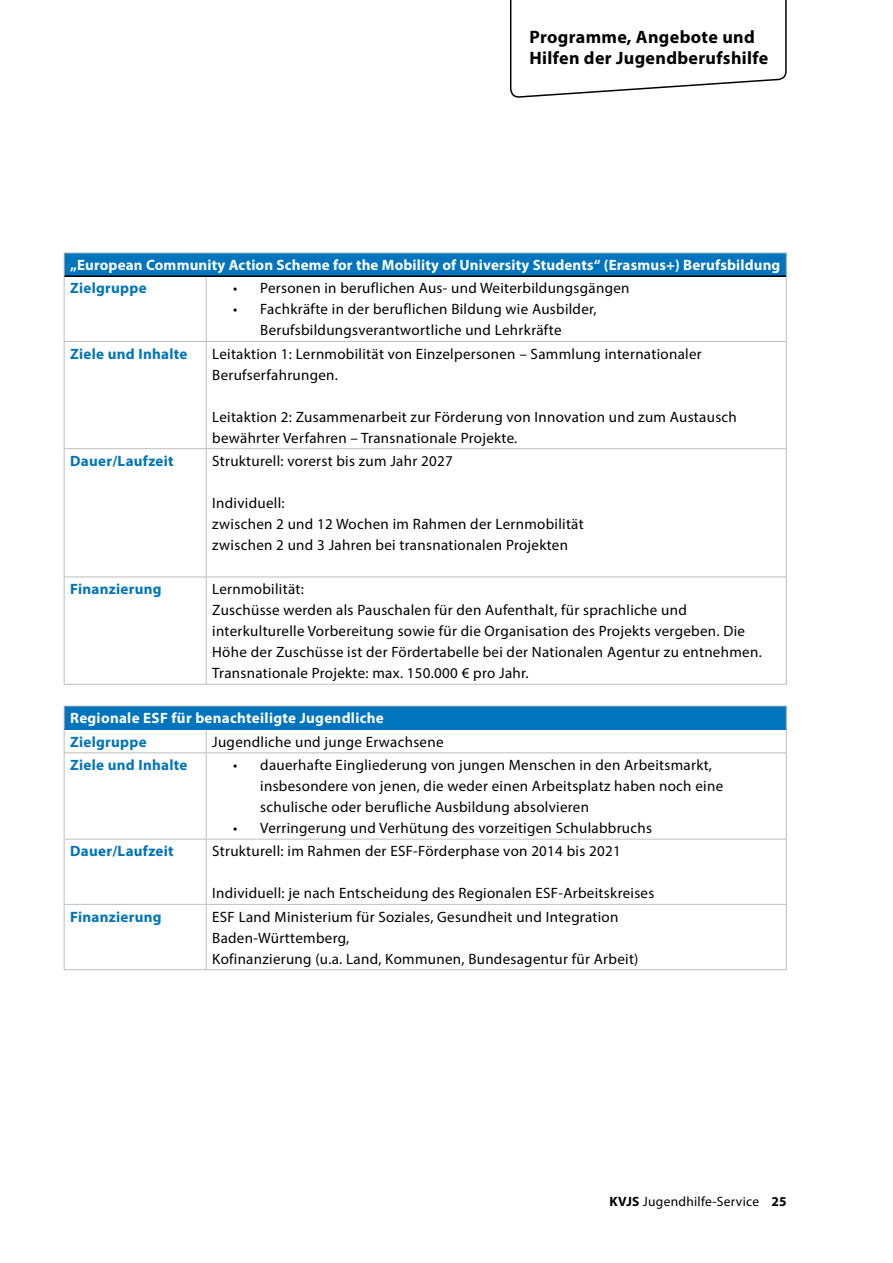
<style>
.page{position:relative;width:893px;height:1263px;background:#fff}
.page>*{position:absolute;margin:0;border:0;box-sizing:border-box;transform-origin:0 0}
.t1{font:700 18px/21px "Myriad Pro";letter-spacing:.02em;color:#000}
._5-Tabelle{font:15px/21px "Myriad Pro";letter-spacing:.02em;color:#000}
._5-Tabelle_eingerück{font:15px/21px "Myriad Pro";letter-spacing:.02em;color:#000;text-align:center}
._5-Tabelle_Kopf{font:700 15px "Myriad Pro";letter-spacing:.01em;color:#fff}
._5-Tabelle_Kopf_ws_b{font:700 15px "Myriad Pro";letter-spacing:.02em;color:#0074bc}
.t2{font:13.5px "Myriad Pro";letter-spacing:.02em;color:#000}
.s1{font-weight:700}
</style>
<div class="page">
<svg style="left:510px;top:0;width:277px;height:98px"></svg>
<div style="left:64px;top:253px;width:722px;height:23px;background:#0074bc"></div>
<hr style="left:64px;top:253px;width:142px;height:1px;background:#bfbfbf">
<svg style="left:64px;top:253px;width:1px;height:23px"></svg>
<hr style="left:206px;top:253px;width:581px;height:1px;background:#bfbfbf">
<svg style="left:786px;top:253px;width:1px;height:23px"></svg>
<hr style="left:64px;top:276px;width:1px;height:65px;background:#bfbfbf">
<hr style="left:206px;top:277px;width:1px;height:64px;background:#bfbfbf">
<hr style="left:786px;top:276px;width:1px;height:65px;background:#bfbfbf">
<hr style="left:64px;top:341px;width:142px;height:1px;background:#bfbfbf">
<hr style="left:64px;top:342px;width:1px;height:106px;background:#bfbfbf">
<hr style="left:206px;top:341px;width:581px;height:1px;background:#bfbfbf">
<hr style="left:206px;top:342px;width:1px;height:106px;background:#bfbfbf">
<hr style="left:786px;top:342px;width:1px;height:106px;background:#bfbfbf">
<hr style="left:64px;top:448px;width:142px;height:1px;background:#bfbfbf">
<hr style="left:64px;top:449px;width:1px;height:128px;background:#bfbfbf">
<hr style="left:206px;top:448px;width:581px;height:1px;background:#bfbfbf">
<hr style="left:206px;top:449px;width:1px;height:128px;background:#bfbfbf">
<hr style="left:786px;top:449px;width:1px;height:128px;background:#bfbfbf">
<hr style="left:64px;top:577px;width:142px;height:1px;background:#bfbfbf">
<hr style="left:64px;top:577px;width:1px;height:107px;background:#bfbfbf">
<hr style="left:206px;top:577px;width:581px;height:1px;background:#bfbfbf">
<hr style="left:206px;top:577px;width:1px;height:107px;background:#bfbfbf">
<hr style="left:786px;top:577px;width:1px;height:107px;background:#bfbfbf">
<hr style="left:64px;top:684px;width:142px;height:1px;background:#bfbfbf">
<hr style="left:206px;top:684px;width:581px;height:1px;background:#bfbfbf">
<hr style="left:65px;top:275px;width:141px;height:2px;background:#000">
<hr style="left:206px;top:275px;width:580px;height:2px;background:#000">
<div style="left:64px;top:706px;width:722px;height:23px;background:#0074bc"></div>
<hr style="left:64px;top:706px;width:142px;height:1px;background:#bfbfbf">
<hr style="left:206px;top:706px;width:581px;height:1px;background:#bfbfbf">
<svg style="left:64px;top:706px;width:1px;height:46px"></svg>
<svg style="left:206px;top:730px;width:1px;height:22px"></svg>
<svg style="left:786px;top:706px;width:1px;height:46px"></svg>
<hr style="left:64px;top:752px;width:142px;height:1px;background:#bfbfbf">
<hr style="left:64px;top:753px;width:1px;height:86px;background:#bfbfbf">
<hr style="left:206px;top:752px;width:581px;height:1px;background:#bfbfbf">
<hr style="left:206px;top:753px;width:1px;height:86px;background:#bfbfbf">
<hr style="left:786px;top:753px;width:1px;height:86px;background:#bfbfbf">
<hr style="left:64px;top:839px;width:142px;height:1px;background:#bfbfbf">
<hr style="left:64px;top:839px;width:1px;height:65px;background:#bfbfbf">
<hr style="left:206px;top:839px;width:581px;height:1px;background:#bfbfbf">
<hr style="left:206px;top:839px;width:1px;height:65px;background:#bfbfbf">
<hr style="left:786px;top:839px;width:1px;height:65px;background:#bfbfbf">
<hr style="left:64px;top:904px;width:142px;height:1px;background:#bfbfbf">
<hr style="left:64px;top:905px;width:1px;height:64px;background:#bfbfbf">
<hr style="left:206px;top:904px;width:581px;height:1px;background:#bfbfbf">
<hr style="left:206px;top:905px;width:1px;height:64px;background:#bfbfbf">
<hr style="left:786px;top:905px;width:1px;height:64px;background:#bfbfbf">
<hr style="left:64px;top:969px;width:142px;height:1px;background:#bfbfbf">
<hr style="left:206px;top:969px;width:581px;height:1px;background:#bfbfbf">
<hr style="left:65px;top:728px;width:141px;height:2px;background:#0074bc">
<hr style="left:206px;top:728px;width:580px;height:2px;background:#0074bc">
<p class="t1" style="left:529px;top:25px;width:240px">Programme, Angebote und<br>Hilfen der Jugendberufshilfe</p>
<p class="_5-Tabelle_Kopf" style="left:70px;top:255px;width:712px">„European Community Action Scheme for the Mobility of University Students“ (Erasmus+) Berufsbildung</p>
<p class="_5-Tabelle_Kopf_ws_b" style="left:70px;top:279px;width:78px">Zielgruppe</p>
<p class="_5-Tabelle_eingerück" style="left:233px;top:278px;width:398px">• Personen in beruflichen Aus- und Weiterbildungsgängen</p>
<p class="_5-Tabelle_eingerück" style="left:233px;top:299px;width:365px">• Fachkräfte in der beruflichen Bildung wie Ausbilder,<br>Berufsbildungsverantwortliche und Lehrkräfte</p>
<p class="_5-Tabelle_Kopf_ws_b" style="left:70px;top:344px;width:119px">Ziele und Inhalte</p>
<p class="_5-Tabelle" style="left:212px;top:343px;width:491px">Leitaktion 1: Lernmobilität von Einzelpersonen – Sammlung internationaler<br>Berufserfahrungen.</p>
<p class="_5-Tabelle" style="left:212px;top:406px;width:526px">Leitaktion 2: Zusammenarbeit zur Förderung von Innovation und zum Austausch bewährter Verfahren – Transnationale Projekte.</p>
<p class="_5-Tabelle_Kopf_ws_b" style="left:70px;top:451px;width:105px">Dauer/Laufzeit</p>
<p class="_5-Tabelle" style="left:212px;top:450px;width:242px">Strukturell: vorerst bis zum Jahr 2027</p>
<p class="_5-Tabelle" style="left:212px;top:492px;width:74px">Individuell:</p>
<p class="_5-Tabelle" style="left:212px;top:513px;width:373px">zwischen 2 und 12 Wochen im Rahmen der Lernmobilität</p>
<p class="_5-Tabelle" style="left:212px;top:534px;width:357px">zwischen 2 und 3 Jahren bei transnationalen Projekten</p>
<p class="_5-Tabelle_Kopf_ws_b" style="left:70px;top:579px;width:93px">Finanzierung</p>
<p class="_5-Tabelle" style="left:212px;top:578px;width:93px">Lernmobilität:</p>
<p class="_5-Tabelle" style="left:212px;top:599px;width:551px">Zuschüsse werden als Pauschalen für den Aufenthalt, für sprachliche und interkulturelle Vorbereitung sowie für die Organisation des Projekts vergeben. Die<br>Höhe der Zuschüsse ist der Fördertabelle bei der Nationalen Agentur zu entnehmen.</p>
<p class="_5-Tabelle" style="left:212px;top:662px;width:318px">Transnationale Projekte: max. 150.000 € pro Jahr.</p>
<p class="_5-Tabelle_Kopf" style="left:70px;top:708px;width:315px">Regionale ESF für benachteiligte Jugendliche</p>
<p class="_5-Tabelle_Kopf_ws_b" style="left:70px;top:732px;width:78px">Zielgruppe</p>
<p class="_5-Tabelle" style="left:212px;top:731px;width:233px">Jugendliche und junge Erwachsene</p>
<p class="_5-Tabelle_Kopf_ws_b" style="left:70px;top:755px;width:119px">Ziele und Inhalte</p>
<p class="_5-Tabelle_eingerück" style="left:260px;top:754px;width:464px;text-align:left;text-indent:-27px">• dauerhafte Eingliederung von jungen Menschen in den Arbeitsmarkt, insbesondere von jenen, die weder einen Arbeitsplatz haben noch eine schulische oder berufliche Ausbildung absolvieren</p>
<p class="_5-Tabelle_eingerück" style="left:233px;top:817px;width:420px">• Verringerung und Verhütung des vorzeitigen Schulabbruchs</p>
<p class="_5-Tabelle_Kopf_ws_b" style="left:70px;top:841px;width:105px">Dauer/Laufzeit</p>
<p class="_5-Tabelle" style="left:212px;top:841px;width:410px">Strukturell: im Rahmen der ESF-Förderphase von 2014 bis 2021</p>
<p class="_5-Tabelle" style="left:212px;top:883px;width:444px">Individuell: je nach Entscheidung des Regionalen ESF-Arbeitskreises</p>
<p class="_5-Tabelle_Kopf_ws_b" style="left:70px;top:907px;width:93px">Finanzierung</p>
<p class="_5-Tabelle" style="left:212px;top:906px;width:408px">ESF Land Ministerium für Soziales, Gesundheit und Integration<br>Baden-Württemberg,</p>
<p class="_5-Tabelle" style="left:212px;top:948px;width:428px">Kofinanzierung (u.a. Land, Kommunen, Bundesagentur für Arbeit)</p>
<p class="t2" style="left:609px;top:1193px;width:179px"><span class="s1">KVJS</span> Jugendhilfe-Service <span class="s1">25</span></p>
</div>
